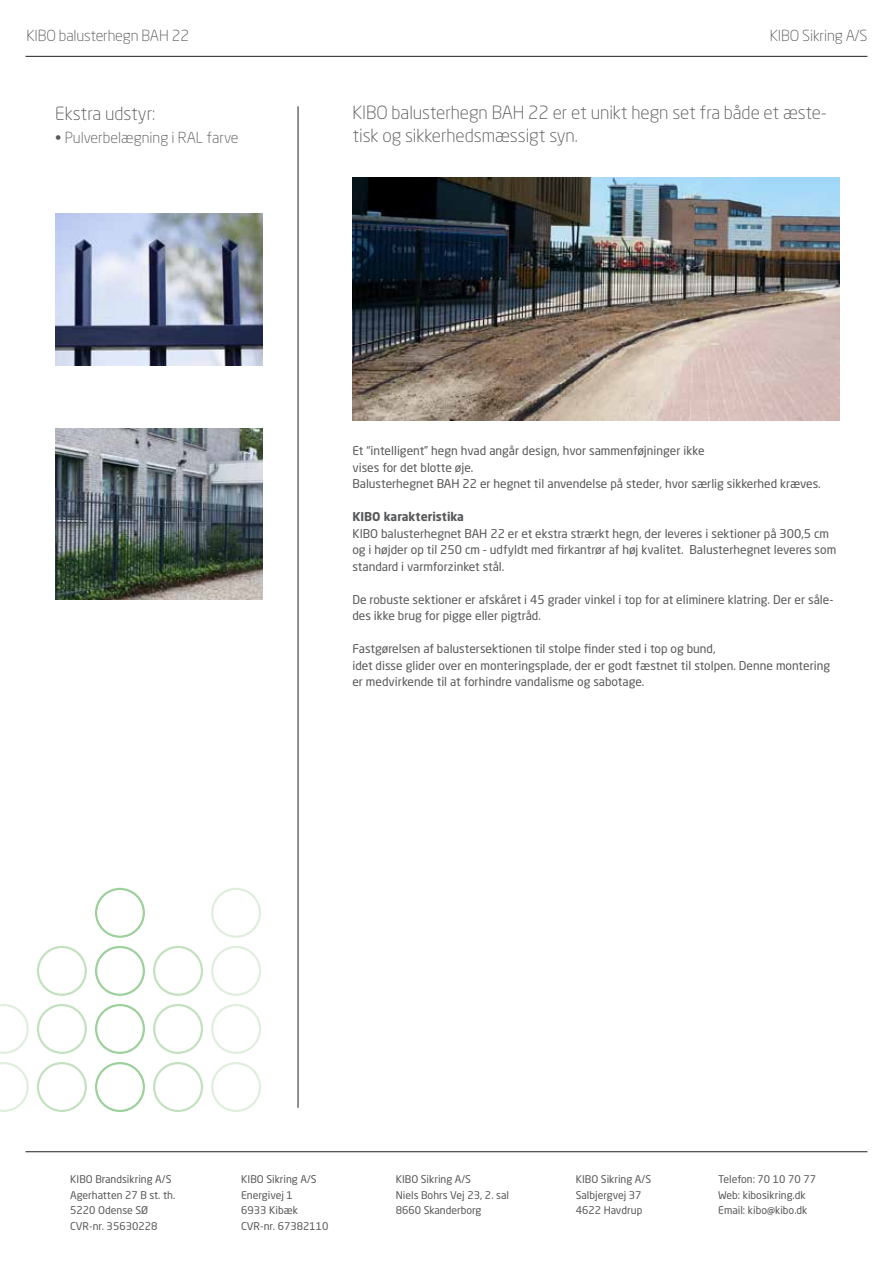
<style>
.page{position:relative;width:893px;height:1263px;background:#fff}
.page>*{position:absolute;margin:0;border:0;box-sizing:border-box;transform-origin:0 0}
.t1{font:300 18px/22.5px "Neo Sans Std";letter-spacing:-.005em;color:#57585a}
.t2{font:300 15.15px "Neo Sans Std";letter-spacing:-.01em;color:#57585a}
.t3{font:300 15px "Neo Sans Std";color:#57585a}
.t4{font:12px/16.5px "Neo Sans Std";color:#57585a}
.t5{font:700 12px "Neo Sans Std";color:#57585a}
.t6{font:10.5px "Neo Sans Std";color:#57585a}
</style>
<div class="page">
<img style="left:352px;top:178px;width:487px;height:243px">
<img style="left:56px;top:428px;width:206px;height:172px">
<img style="left:56px;top:213px;width:206px;height:152px">
<hr style="left:298px;top:106px;width:1px;height:1002px;background:#231f20">
<svg style="left:0;top:1062px;width:29px;height:50px"></svg>
<svg style="left:37px;top:1062px;width:50px;height:50px"></svg>
<svg style="left:37px;top:946px;width:50px;height:50px"></svg>
<svg style="left:0;top:1004px;width:29px;height:50px"></svg>
<svg style="left:37px;top:1004px;width:50px;height:50px"></svg>
<svg style="left:95px;top:1062px;width:50px;height:50px"></svg>
<svg style="left:95px;top:946px;width:50px;height:50px"></svg>
<svg style="left:95px;top:1004px;width:50px;height:50px"></svg>
<svg style="left:211px;top:1062px;width:50px;height:50px"></svg>
<svg style="left:211px;top:946px;width:50px;height:50px"></svg>
<svg style="left:211px;top:1004px;width:50px;height:50px"></svg>
<svg style="left:211px;top:888px;width:50px;height:50px"></svg>
<svg style="left:153px;top:1062px;width:50px;height:50px"></svg>
<svg style="left:153px;top:946px;width:50px;height:50px"></svg>
<svg style="left:153px;top:1004px;width:50px;height:50px"></svg>
<svg style="left:95px;top:888px;width:50px;height:50px"></svg>
<hr style="left:26px;top:56px;width:841px;height:1px;background:#231f20">
<hr style="left:26px;top:1151px;width:841px;height:1px;background:#231f20">
<p class="t2" style="left:27px;top:27px;width:164px">KIBO balusterhegn BAH 22</p>
<h1 class="t1" style="left:55px;top:102px;width:102px">Ekstra udstyr:</h1>
<p class="t3" style="left:55px;top:128px;width:185px">• Pulverbelægning i RAL farve</p>
<p class="t2" style="left:770px;top:27px;width:99px">KIBO Sikring A/S</p>
<h1 class="t1" style="left:352px;top:101px;width:476px">KIBO balusterhegn BAH 22 er et unikt hegn set fra både et æste&shy;tisk og sikkerhedsmæssigt syn.</h1>
<p class="t4" style="left:352px;top:442px;width:470px">Et “intelligent” hegn hvad angår design, hvor sammenføjninger ikke<br>vises for det blotte øje.<br>Balusterhegnet BAH 22 er hegnet til anvendelse på steder, hvor særlig sikkerhed kræves.</p>
<p class="t5" style="left:352px;top:509px;width:113px">KIBO karakteristika</p>
<p class="t4" style="left:352px;top:525px;width:485px">KIBO balusterhegnet BAH 22 er et ekstra strærkt hegn, der leveres i sektioner på 300,5 cm og i højder op til 250 cm - udfyldt med firkantrør af høj kvalitet. Balusterhegnet leveres som standard i varmforzinket stål.</p>
<p class="t4" style="left:352px;top:591px;width:482px">De robuste sektioner er afskåret i 45 grader vinkel i top for at eliminere klatring. Der er såle&shy;des ikke brug for pigge eller pigtråd.</p>
<p class="t4" style="left:352px;top:640px;width:479px">Fastgørelsen af balustersektionen til stolpe finder sted i top og bund,<br>idet disse glider over en monteringsplade, der er godt fæstnet til stolpen. Denne montering er medvirkende til at forhindre vandalisme og sabotage.</p>
<p class="t6" style="left:70px;top:1172px;width:103px">KIBO Brandsikring A/S</p>
<p class="t6" style="left:241px;top:1172px;width:77px">KIBO Sikring A/S</p>
<p class="t6" style="left:396px;top:1172px;width:77px">KIBO Sikring A/S</p>
<p class="t6" style="left:576px;top:1172px;width:77px">KIBO Sikring A/S</p>
<p class="t6" style="left:718px;top:1172px;width:99px">Telefon: 70 10 70 77</p>
<p class="t6" style="left:70px;top:1188px;width:107px">Agerhatten 27 B st. th.</p>
<p class="t6" style="left:241px;top:1188px;width:53px">Energivej 1</p>
<p class="t6" style="left:396px;top:1188px;width:115px">Niels Bohrs Vej 23, 2. sal</p>
<p class="t6" style="left:576px;top:1188px;width:67px">Salbjergvej 37</p>
<p class="t6" style="left:718px;top:1188px;width:89px">Web: kibosikring.dk</p>
<p class="t6" style="left:70px;top:1204px;width:80px">5220 Odense SØ</p>
<p class="t6" style="left:241px;top:1204px;width:58px">6933 Kibæk</p>
<p class="t6" style="left:396px;top:1204px;width:87px">8660 Skanderborg</p>
<p class="t6" style="left:576px;top:1204px;width:68px">4622 Havdrup</p>
<p class="t6" style="left:718px;top:1204px;width:91px">Email: kibo@kibo.dk</p>
<p class="t6" style="left:70px;top:1220px;width:89px">CVR-nr. 35630228</p>
<p class="t6" style="left:241px;top:1220px;width:89px">CVR-nr. 67382110</p>
</div>
